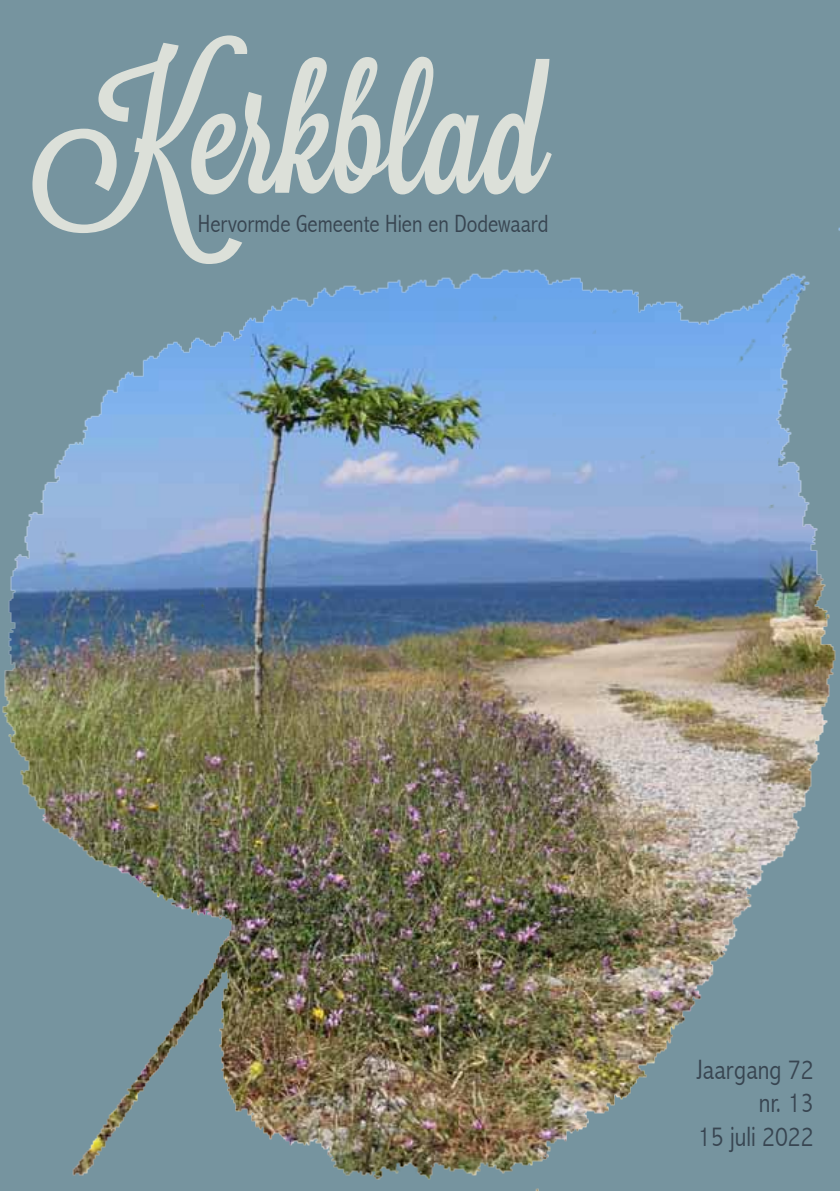
<style>
.page{position:relative;width:840px;height:1191px;background:#fff}
.page>*{position:absolute;margin:0;border:0;box-sizing:border-box;transform-origin:0 0}
.t1{font:170px "Lavanderia Sturdy";color:#dce0d9}
.t2{font:300 condensed 28px/33.6px "Abadi";color:#384551;text-align:right}
.t3{font:300 condensed 25px "Abadi";color:#384551}
</style>
<div class="page">
<img style="left:0;top:0;width:838px;height:1190px">
<h1 class="t1" style="left:37px;top:35px;width:511px">Kerkblad</h1>
<p class="t3" style="left:198px;top:209px;width:352px">Hervormde Gemeente Hien en Dodewaard</p>
<p class="t2" style="left:696px;top:1052px;width:118px">Jaargang 72 nr. 13<br>15 juli 2022</p>
</div>
